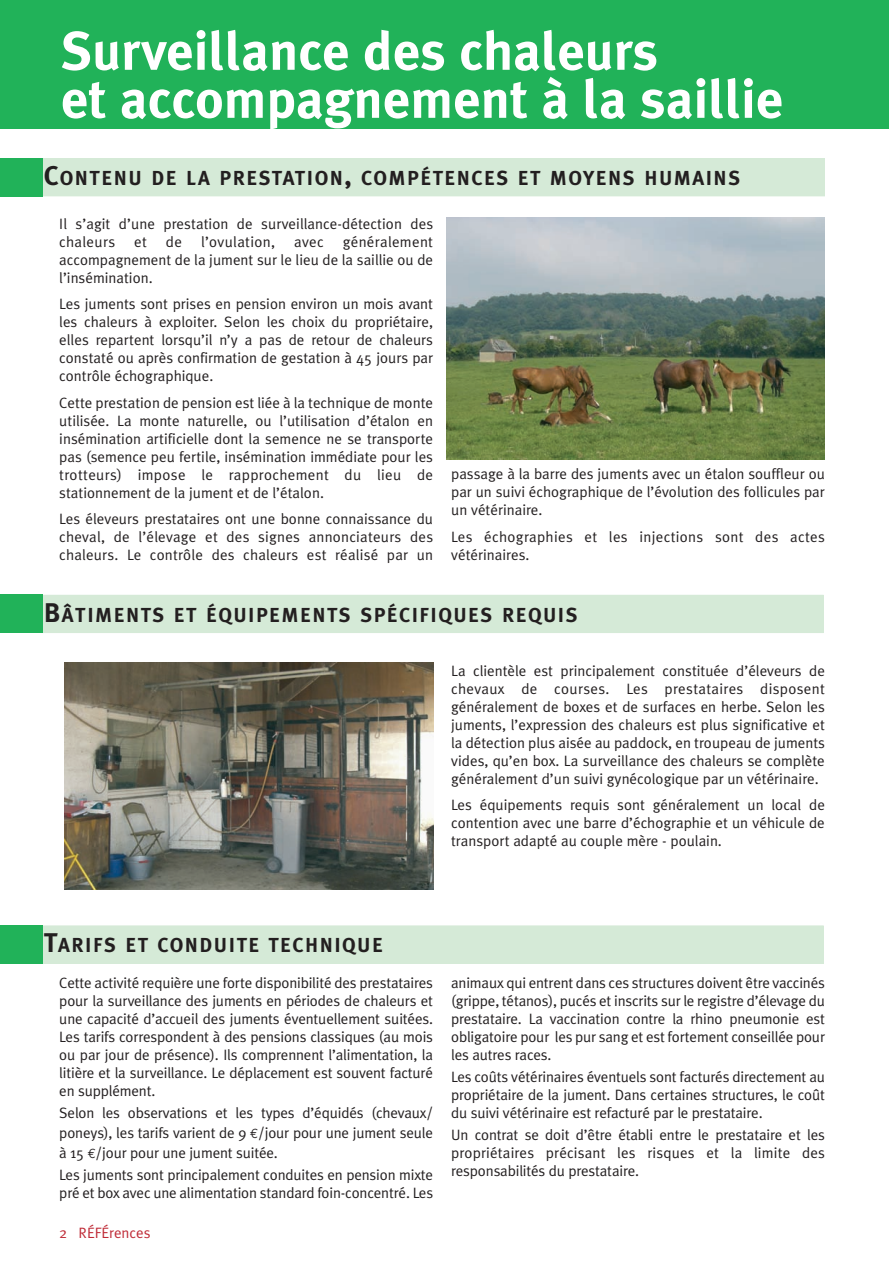
<style>
.page{position:relative;width:889px;height:1272px;background:#fff}
.page>*{position:absolute;margin:0;border:0;box-sizing:border-box;transform-origin:0 0}
.t1{font:700 54px/48px "Meta Plus";color:#fff}
.t2{font:700 20.25px "Meta Plus";letter-spacing:.075em;color:#231f20}
.t3{font:15px/18px "Meta Plus Normal";color:#231f20;text-align:justify}
.t4{font:15px/18px "Meta Plus Normal";letter-spacing:.02em;color:#231f20}
.t5{font:15px "Meta Plus Normal";color:#bf2b37}
.s1{font-size:27px}
.s2{font-family:"Euro Mono";font-size:13.5px}
</style>
<div class="page">
<div style="left:0;top:0;width:889px;height:129px;background:#21b259"></div>
<div style="left:42px;top:595px;width:781px;height:37px;background:#d5ead7"></div>
<div style="left:41px;top:594px;width:782px;height:39px;border:1px solid #d5ead7"></div>
<div style="left:42px;top:926px;width:781px;height:37px;background:#d5ead7"></div>
<div style="left:41px;top:925px;width:782px;height:38px;border:1px solid #d5ead7"></div>
<div style="left:42px;top:159px;width:782px;height:37px;background:#d5ead7"></div>
<div style="left:41px;top:158px;width:784px;height:38px;border:1px solid #d5ead7"></div>
<div style="left:0;top:158px;width:42px;height:38px;background:#21b259"></div>
<div style="left:0;top:594px;width:42px;height:39px;background:#21b259"></div>
<div style="left:0;top:925px;width:42px;height:38px;background:#21b259"></div>
<img style="left:446px;top:217px;width:379px;height:242px">
<img style="left:64px;top:663px;width:369px;height:226px">
<h1 class="t1" style="left:61px;top:30px;width:724px">Surveillance des chaleurs<br>et accompagnement à la saillie</h1>
<h2 class="t2" style="left:44px;top:170px;width:698px"><span class="s1">C</span>ONTENU DE LA PRESTATION<span class="s1">,</span> COMPÉTENCES ET MOYENS HUMAINS</h2>
<p class="t3" style="left:59px;top:215px;width:375px">Il s’agit d’une prestation de surveillance-détection des chaleurs</p>
<p class="t3" style="left:59px;top:233px;width:375px;text-indent:283px">généralement accompagnement de la jument sur le lieu de la saillie ou de l’insémination.</p>
<p class="t3" style="left:59px;top:296px;width:375px">Les juments sont prises en pension environ un mois avant les chaleurs à exploiter. Selon les choix du propriétaire, elles repartent lorsqu’il n’y a pas de retour de chaleurs constaté ou après confirmation de gestation à 45 jours par contrôle échographique.</p>
<p class="t3" style="left:59px;top:394px;width:375px">Cette prestation de pension est liée à la technique de monte utilisée. La monte naturelle, ou l’utilisation d’étalon en insémination artificielle dont la semence ne se transporte pas (semence peu fertile, insémination immédiate pour les trotteurs) impose le rapprochement du lieu de stationnement de la jument et de l’étalon.</p>
<p class="t3" style="left:59px;top:511px;width:375px">Les éleveurs prestataires ont une bonne connaissance du cheval, de l’élevage et des signes annonciateurs des chaleurs. Le contrôle des chaleurs est réalisé par un</p>
<p class="t3" style="left:134px;top:233px;width:14px">et</p>
<p class="t3" style="left:166px;top:233px;width:18px">de</p>
<p class="t4" style="left:201px;top:233px;width:76px">l’ovulation,</p>
<p class="t3" style="left:294px;top:233px;width:31px">avec</p>
<p class="t3" style="left:451px;top:466px;width:375px">passage à la barre des juments avec un étalon souffleur ou par un suivi échographique de l’évolution des follicules par un vétérinaire.</p>
<p class="t4" style="left:451px;top:528px;width:375px">Les échographies et les injections sont des actes vétérinaires.</p>
<h2 class="t2" style="left:44px;top:606px;width:535px"><span class="s1">B</span>ÂTIMENTS ET ÉQUIPEMENTS SPÉCIFIQUES REQUIS</h2>
<p class="t3" style="left:451px;top:662px;width:375px">La clientèle est principalement constituée d’éleveurs de chevaux de courses. Les prestataires disposent généralement de boxes et de surfaces en herbe. Selon les juments, l’expression des chaleurs est plus significative et la détection plus aisée au paddock, en troupeau de juments vides, qu’en box. La surveillance des chaleurs se complète généralement d’un suivi gynécologique par un vétérinaire.</p>
<p class="t3" style="left:451px;top:797px;width:375px">Les équipements requis sont généralement un local de contention avec une barre d’échographie et un véhicule de transport adapté au couple mère - poulain.</p>
<h2 class="t2" style="left:44px;top:936px;width:340px"><span class="s1">T</span>ARIFS ET CONDUITE TECHNIQUE</h2>
<p class="t3" style="left:59px;top:974px;width:375px">Cette activité requière une forte disponibilité des prestataires pour la surveillance des juments en périodes de chaleurs et une capacité d’accueil des juments éventuellement suitées.<br>Les tarifs correspondent à des pensions classiques (au mois ou par jour de présence). Ils comprennent l’alimentation, la litière et la surveillance. Le déplacement est souvent facturé en supplément.</p>
<p class="t3" style="left:59px;top:1104px;width:375px;line-height:19.6px">Selon les observations et les types d’équidés (chevaux/ poneys), les tarifs varient de 9 <span class="s2">€</span>/jour pour une jument seule à 15 <span class="s2">€</span>/jour pour une jument suitée.</p>
<p class="t3" style="left:59px;top:1166px;width:375px">Les juments sont principalement conduites en pension mixte pré et box avec une alimentation standard foin-concentré. Les</p>
<p class="t5" style="left:59px;top:1226px;width:93px">2 RÉFÉrences</p>
<p class="t3" style="left:451px;top:974px;width:375px">animaux qui entrent dans ces structures doivent être vaccinés (grippe, tétanos), pucés et inscrits sur le registre d’élevage du prestataire. La vaccination contre la rhino pneumonie est obligatoire pour les pur sang et est fortement conseillée pour les autres races.</p>
<p class="t3" style="left:451px;top:1069px;width:375px">Les coûts vétérinaires éventuels sont facturés directement au propriétaire de la jument. Dans certaines structures, le coût du suivi vétérinaire est refacturé par le prestataire.</p>
<p class="t3" style="left:451px;top:1127px;width:375px">Un contrat se doit d’être établi entre le prestataire et les propriétaires précisant les risques et la limite des responsabilités du prestataire.</p>
</div>
